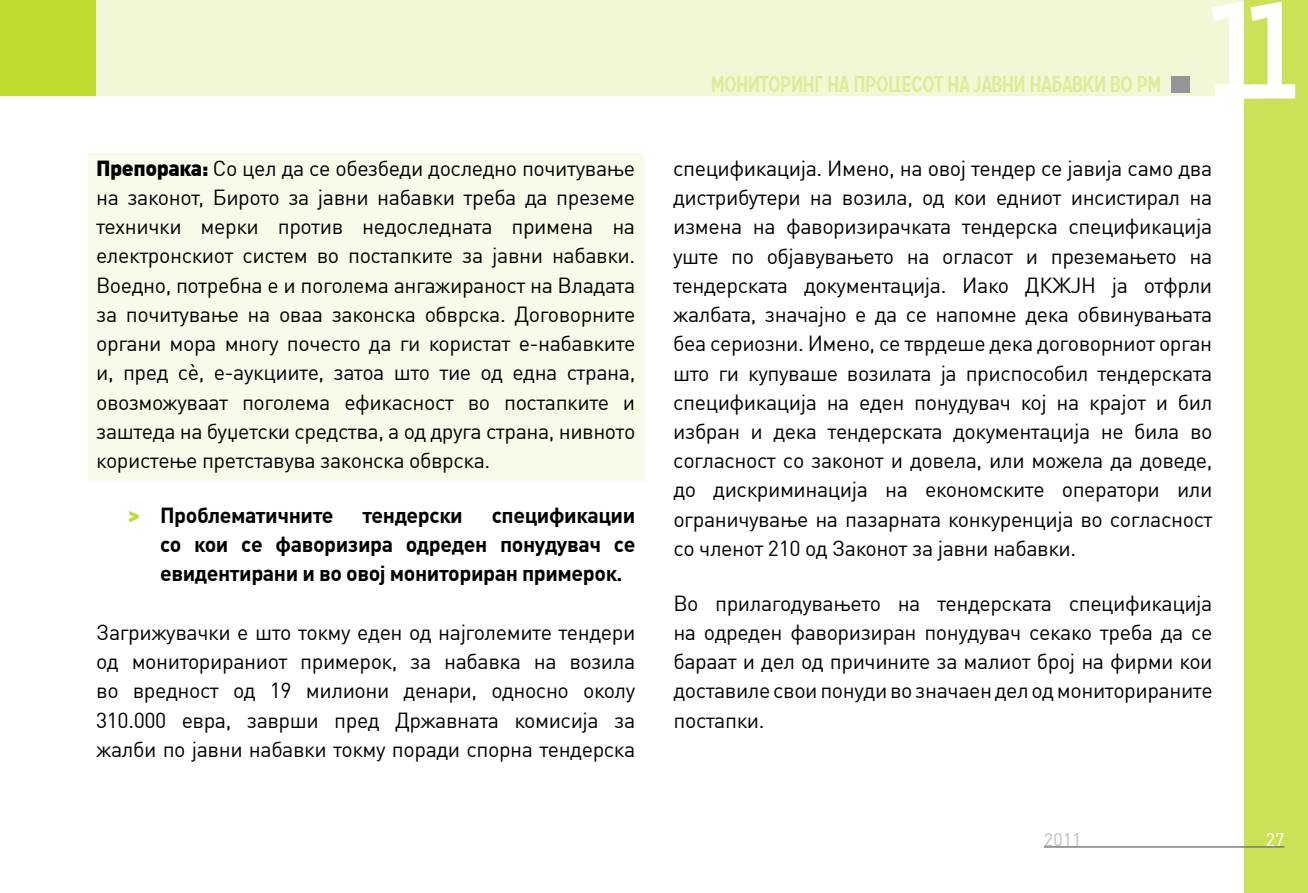
<style>
.page{position:relative;width:1308px;height:893px;background:#fff}
.page>*{position:absolute;margin:0;border:0;box-sizing:border-box;transform-origin:0 0}
.t1{font:134.33px "Carrosserie B";color:#fff}
.t2{font:22.5px "B Carrosserie";color:#e0eb97}
.t3{font:21.38px/29.2px "DIN Pro";letter-spacing:-.02em;color:#000;text-align:justify}
.t4{font:700 21.38px/29.2px "DIN Pro";letter-spacing:-.02em;color:#000;text-align:justify}
.t5{font:18px "DIN Pro";color:#bcbec0}
.t6{font:18px "DIN Pro";color:#fff}
.s1{font-weight:900}
.s2{font-weight:900;color:#c1d82f}
</style>
<div class="page">
<div style="left:0;top:0;width:1307px;height:96px;background:#f3f7d5"></div>
<div style="left:0;top:0;width:96px;height:96px;background:#c1d82f"></div>
<div style="left:1244px;top:0;width:63px;height:893px;background:#cedf58"></div>
<div style="left:1170px;top:76px;width:19px;height:16px;background:#939598"></div>
<hr style="left:1044px;top:846px;width:240px;height:2px;background:#6d6e71">
<div style="left:88px;top:153px;width:556px;height:327px;background:#f9fbea"></div>
<p class="t3" style="left:96px;top:153px;width:541px"><span class="s1">Препорака:</span> Со цел да се обезбеди доследно почитување на законот, Бирото за јавни набавки треба да преземе технички мерки против недоследната примена на електронскиот систем во постапките за јавни набавки.<br>Воедно, потребна е и поголема ангажираност на Владата за почитување на оваа законска обврска. Договорните органи мора многу почесто да ги користат е-набавките и, пред сè, е-аукциите, затоа што тие од една страна, овозможуваат поголема ефикасност во постапките и заштеда на буџетски средства, а од друга страна, нивното користење претставува законска обврска.</p>
<p class="t4" style="left:128px;top:500px;width:207px"><span class="s2">&gt;</span> Проблематичните</p>
<p class="t4" style="left:362px;top:500px;width:102px">тендерски</p>
<p class="t4" style="left:160px;top:500px;width:477px;text-indent:332px">спецификации со кои се фаворизира одреден понудувач се евидентирани и во овој мониториран примерок.</p>
<p class="t3" style="left:96px;top:617px;width:541px">Загрижувачки е што токму еден од најголемите тендери од мониторираниот примерок, за набавка на возила во вредност од 19 милиони денари, односно околу 310.000 евра, заврши пред Државната комисија за жалби по јавни набавки токму поради спорна тендерска</p>
<p class="t2" style="left:711px;top:69px;width:451px">MONITORING NA PROCESOT NA JAVNI NABAVKI VO RM</p>
<h1 class="t1" style="left:1204px;top:-34px;width:95px">11</h1>
<p class="t3" style="left:673px;top:153px;width:541px">спецификација. Имено, на овој тендер се јавија само два дистрибутери на возила, од кои едниот инсистирал на измена на фаворизирачката тендерска спецификација уште по објавувањето на огласот и преземањето на тендерската документација. Иако ДКЖЈН ја отфрли жалбата, значајно е да се напомне дека обвинувањата беа сериозни. Имено, се тврдеше дека договорниот орган што ги купуваше возилата ја приспособил тендерската спецификација на еден понудувач кој на крајот и бил избран и дека тендерската документација не била во согласност со законот и довела, или можела да доведе, до дискриминација на економските оператори или ограничување на пазарната конкуренција во согласност со членот 210 од Законот за јавни набавки.</p>
<p class="t3" style="left:673px;top:588px;width:541px">Во прилагодувањето на тендерската спецификација на одреден фаворизиран понудувач секако треба да се бараат и дел од причините за малиот број на фирми кои доставилесвоипонудивозначаенделодмониторираните постапки.</p>
<p class="t5" style="left:1044px;top:828px;width:39px">2011</p>
<p class="t6" style="left:1265px;top:828px;width:20px">27</p>
</div>
